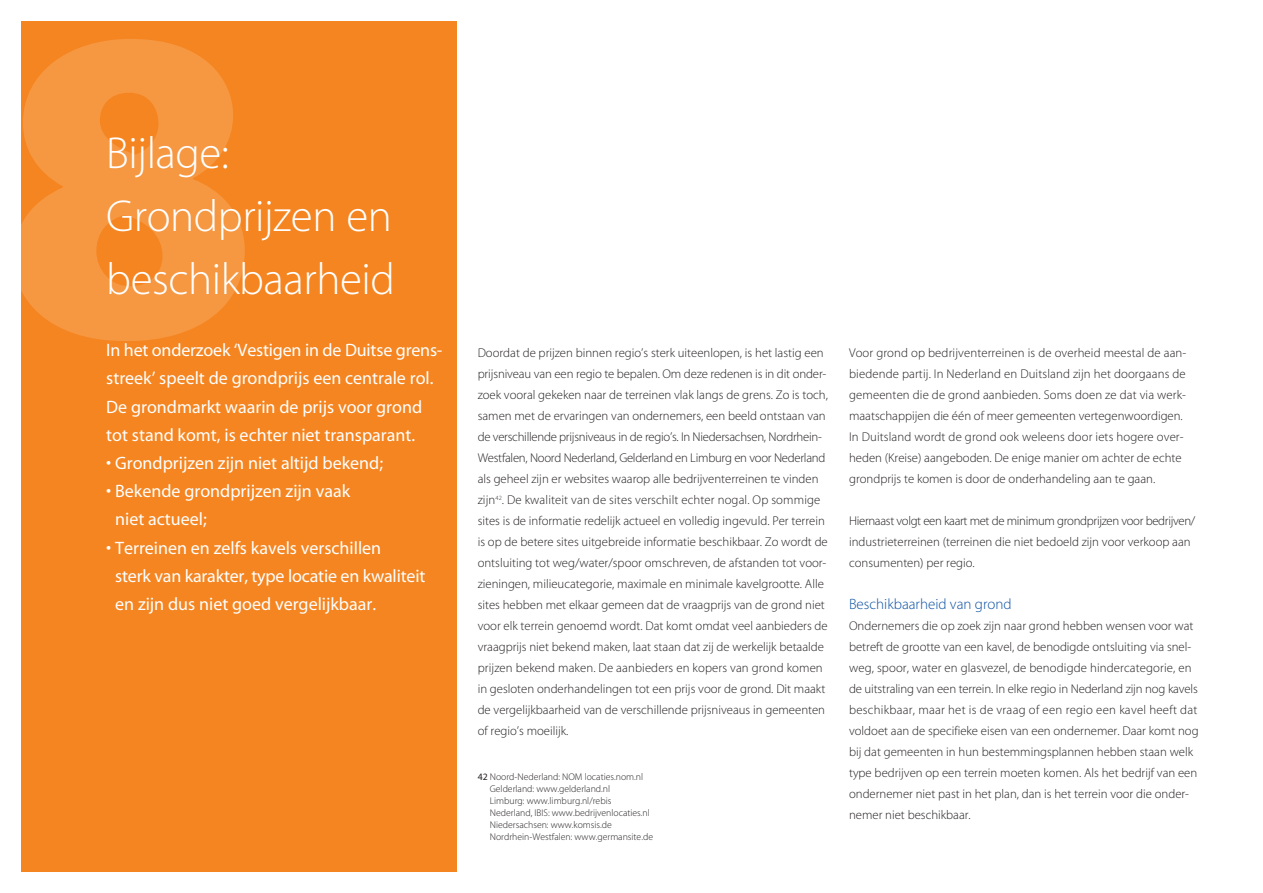
<style>
.page{position:relative;width:1263px;height:893px;background:#fff}
.page>*{position:absolute;margin:0;border:0;box-sizing:border-box;transform-origin:0 0}
.t1{font:450px "Myriad MM 830 600";color:#fff}
.t2{font:45px/63px "Myriad MM 215 600";letter-spacing:-.01em;color:#fff}
.t3{font:18px/28.2px "Myriad MM 400 600";color:#fff}
.t4{font:15px "Myriad MM 215 600";color:#0a4fa2}
.t5{font:12.75px/21px "Myriad MM 215 600";color:#231f20}
.t6{font:9.75px/12px "Myriad MM 215 600";color:#231f20}
.s1{font-family:"Myriad MM 400 600"}
</style>
<div class="page">
<div style="left:21px;top:21px;width:435px;height:851px;background:#f58520"></div>
<h1 class="t1" style="left:0;top:-32px;width:259px">8</h1>
<h2 class="t2" style="left:106px;top:124px;width:290px">Bijlage:<br>Grondprijzen en beschikbaarheid</h2>
<h3 class="t3" style="left:106px;top:337px;width:338px">In het onderzoek ‘Vestigen in de Duitse grens&shy;streek’ speelt de grondprijs een centrale rol.<br>De grondmarkt waarin de prijs voor grond tot stand komt, is echter niet transparant.</h3>
<h3 class="t3" style="left:106px;top:450px;width:278px">• Grondprijzen zijn niet altijd bekend;</h3>
<h3 class="t3" style="left:115px;top:478px;width:236px;text-indent:-9px">• Bekende grondprijzen zijn vaak niet actueel;</h3>
<h3 class="t3" style="left:115px;top:534px;width:312px;text-indent:-9px">• Terreinen en zelfs kavels verschillen<br>sterk van karakter, type locatie en kwaliteit en zijn dus niet goed vergelijkbaar.</h3>
<p class="t5" style="left:478px;top:343px;width:352px">Doordat de prijzen binnen regio’s sterk uiteenlopen, is het lastig een prijsniveau van een regio te bepalen. Om deze redenen is in dit onder&shy;zoek vooral gekeken naar de terreinen vlak langs de grens. Zo is toch, samen met de ervaringen van ondernemers, een beeld ontstaan van de verschillende prijsniveaus in de regio’s. In Niedersachsen, Nordrhein-Westfalen, Noord Nederland, Gelderland en Limburg en voor Nederland als geheel zijn er websites waarop alle bedrijventerreinen te vinden zijn<sup>42</sup>. De kwaliteit van de sites verschilt echter nogal. Op sommige sites is de informatie redelijk actueel en volledig ingevuld. Per terrein is op de betere sites uitgebreide informatie beschikbaar. Zo wordt de ontsluiting tot weg/water/spoor omschreven, de afstanden tot voor&shy;zieningen, milieucategorie, maximale en minimale kavelgrootte. Alle sites hebben met elkaar gemeen dat de vraagprijs van de grond niet voor elk terrein genoemd wordt. Dat komt omdat veel aanbieders de vraagprijs niet bekend maken, laat staan dat zij de werkelijk betaalde prijzen bekend maken. De aanbieders en kopers van grond komen in gesloten onderhandelingen tot een prijs voor de grond. Dit maakt de vergelijkbaarheid van de verschillende prijsniveaus in gemeenten of regio’s moeilijk.</p>
<p class="t5" style="left:849px;top:343px;width:339px">Voor grond op bedrijventerreinen is de overheid meestal de aan&shy;biedende partij. In Nederland en Duitsland zijn het doorgaans de gemeenten die de grond aanbieden. Soms doen ze dat via werk&shy;maatschappijen die één of meer gemeenten vertegenwoordigen.<br>In Duitsland wordt de grond ook weleens door iets hogere over&shy;heden (Kreise) aangeboden. De enige manier om achter de echte grondprijs te komen is door de onderhandeling aan te gaan.</p>
<p class="t5" style="left:849px;top:511px;width:348px">Hiernaast volgt een kaart met de minimum grondprijzen voor bedrijven/ industrieterreinen (terreinen die niet bedoeld zijn voor verkoop aan consumenten) per regio.</p>
<p class="t4" style="left:849px;top:597px;width:164px">Beschikbaarheid van grond</p>
<p class="t5" style="left:849px;top:616px;width:351px">Ondernemers die op zoek zijn naar grond hebben wensen voor wat betreft de grootte van een kavel, de benodigde ontsluiting via snel&shy;weg, spoor, water en glasvezel, de benodigde hindercategorie, en de uitstraling van een terrein. In elke regio in Nederland zijn nog kavels beschikbaar, maar het is de vraag of een regio een kavel heeft dat voldoet aan de specifieke eisen van een ondernemer. Daar komt nog bij dat gemeenten in hun bestemmingsplannen hebben staan welk type bedrijven op een terrein moeten komen. Als het bedrijf van een ondernemer niet past in het plan, dan is het terrein voor die onder&shy;nemer niet beschikbaar.</p>
<p class="t6" style="left:490px;top:771px;width:165px;text-indent:-12px"><span class="s1">42</span> Noord-Nederland: NOM locaties.nom.nl Gelderland: www.gelderland.nl<br>Limburg: www.limburg.nl/rebis Nederland, IBIS: www.bedrijvenlocaties.nl Niedersachsen: www.komsis.de Nordrhein-Westfalen: www.germansite.de</p>
</div>
